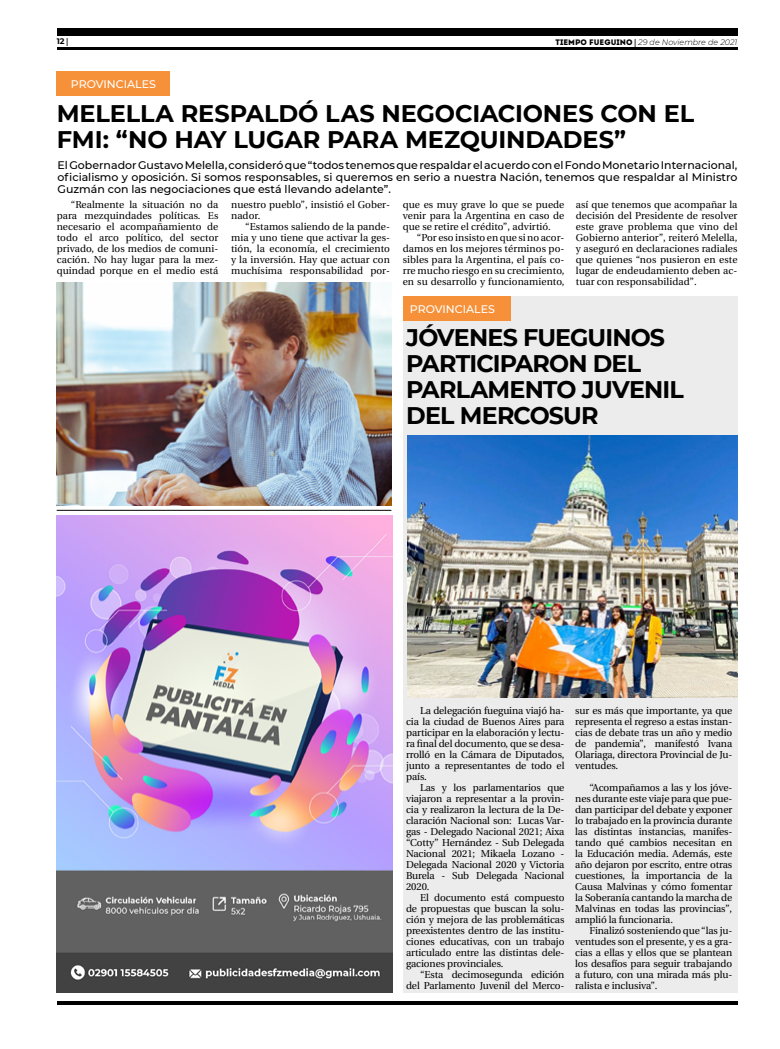
<style>
.page{position:relative;width:780px;height:1049px;background:#fff}
.page>*{position:absolute;margin:0;border:0;box-sizing:border-box;transform-origin:0 0}
.t1{font:700 24px/26px "Montserrat";letter-spacing:-.005em;color:#000}
.t2{font:700 24px/26px "Montserrat";letter-spacing:-.03em;color:#000}
.t3{font:500 11px/12px "Montserrat";color:#000;text-align:justify}
.t4{font:500 11px "Montserrat";color:#fff}
.t5{font:10px/11px "Utopia";letter-spacing:-.01em;color:#000;text-align:justify}
.t6{font:italic 300 8px "Montserrat";color:#000}
.t7{font:700 8px "Montserrat";color:#000}
.s1{font-family:"Utopia"}
.s2{font-family:"Intro";font-weight:400;font-style:normal}
.s3{font-family:"Utopia";font-weight:700;font-style:normal}
</style>
<div class="page">
<hr style="left:57px;top:48px;width:680px;height:2px;background:#000">
<div style="left:57px;top:28px;width:680px;height:7px;background:#000"></div>
<hr style="left:57px;top:1001px;width:680px;height:4px;background:#000">
<div style="left:57px;top:72px;width:113px;height:24px;background:#f79139"></div>
<img style="left:57px;top:282px;width:334px;height:223px">
<img style="left:57px;top:516px;width:336px;height:476px">
<hr style="left:57px;top:510px;width:334px;height:1px;background:#000">
<div style="left:403px;top:296px;width:334px;height:696px;background:#ececed"></div>
<div style="left:403px;top:296px;width:107px;height:25px;background:#f79139"></div>
<img style="left:407px;top:435px;width:330px;height:263px">
<p class="t7" style="left:57px;top:35px;width:13px">12 <span class="s1">|</span></p>
<p class="t6" style="left:555px;top:36px;width:183px"><span class="s2">TIEMPO FUEGUINO</span> <span class="s3">|</span> 29 de Noviembre de 2021</p>
<p class="t4" style="left:71px;top:76px;width:86px">PROVINCIALES</p>
<h1 class="t1" style="left:57px;top:99px;width:639px">MELELLA RESPALDÓ LAS NEGOCIACIONES CON EL<br>FMI: “NO HAY LUGAR PARA MEZQUINDADES”</h1>
<p class="t3" style="left:58px;top:158px;width:681px">El Gobernador Gustavo Melella, consideró que “todos tenemos que respaldar el acuerdo con el Fondo Monetario Internacional, oficialismo y oposición. Si somos responsables, si queremos en serio a nuestra Nación, tenemos que respaldar al Ministro Guzmán con las negociaciones que está llevando adelante”.</p>
<p class="t5" style="left:57px;top:199px;width:163px;text-indent:14px">“Realmente la situación no da para mezquindades políticas. Es necesario el acompañamiento de todo el arco político, del sector privado, de los medios de comuni&shy;cación. No hay lugar para la mez&shy;quindad porque en el medio está</p>
<p class="t5" style="left:231px;top:199px;width:160px">nuestro pueblo”, insistió el Gober&shy;nador.</p>
<p class="t5" style="left:231px;top:221px;width:160px;text-indent:14px">“Estamos saliendo de la pande&shy;mia y uno tiene que activar la ges&shy;tión, la economía, el crecimiento y la inversión. Hay que actuar con muchísima responsabilidad por-</p>
<p class="t5" style="left:403px;top:199px;width:163px">que es muy grave lo que se puede venir para la Argentina en caso de que se retire el crédito”, advirtió.</p>
<p class="t5" style="left:403px;top:232px;width:163px;text-indent:14px">“Por eso insisto en que si no acor&shy;damos en los mejores términos po&shy;sibles para la Argentina, el país co&shy;rre mucho riesgo en su crecimiento, en su desarrollo y funcionamiento,</p>
<p class="t5" style="left:575px;top:199px;width:163px">así que tenemos que acompañar la decisión del Presidente de resolver este grave problema que vino del Gobierno anterior”, reiteró Melella, y aseguró en declaraciones radiales que quienes “nos pusieron en este lugar de endeudamiento deben ac&shy;tuar con responsabilidad”.</p>
<h1 class="t2" style="left:406px;top:323px;width:279px">JÓVENES FUEGUINOS<br>PARTICIPARON DEL<br>PARLAMENTO JUVENIL<br>DEL MERCOSUR</h1>
<p class="t4" style="left:410px;top:301px;width:86px">PROVINCIALES</p>
<p class="t5" style="left:406px;top:705px;width:160px;text-indent:14px">La delegación fueguina viajó ha&shy;cia la ciudad de Buenos Aires para participar en la elaboración y lectu&shy;ra final del documento, que se desa&shy;rrolló en la Cámara de Diputados, junto a representantes de todo el país.</p>
<p class="t5" style="left:406px;top:782px;width:160px;text-indent:14px">Las y los parlamentarios que viajaron a representar a la provin&shy;cia y realizaron la lectura de la De&shy;claración Nacional son: Lucas Var&shy;gas - Delegado Nacional 2021; Aixa “Cotty” Hernández - Sub Delegada Nacional 2021; Mikaela Lozano - Delegada Nacional 2020 y Victoria Burela - Sub Delegada Nacional 2020.</p>
<p class="t5" style="left:406px;top:892px;width:160px;text-indent:14px">El documento está compuesto de propuestas que buscan la solu&shy;ción y mejora de las problemáticas preexistentes dentro de las institu&shy;ciones educativas, con un trabajo articulado entre las distintas dele&shy;gaciones provinciales.</p>
<p class="t5" style="left:406px;top:969px;width:160px;text-align:right">“Esta decimosegunda edición del Parlamento Juvenil del Merco-</p>
<p class="t5" style="left:575px;top:705px;width:158px">sur es más que importante, ya que representa el regreso a estas instan&shy;cias de debate tras un año y medio de pandemia”, manifestó Ivana Olariaga, directora Provincial de Ju&shy;ventudes.</p>
<p class="t5" style="left:575px;top:782px;width:158px;text-indent:14px">“Acompañamos a las y los jóve&shy;nes durante este viaje para que pue&shy;dan participar del debate y exponer lo trabajado en la provincia durante las distintas instancias, manifes&shy;tando qué cambios necesitan en la Educación media. Además, este año dejaron por escrito, entre otras cuestiones, la importancia de la Causa Malvinas y cómo fomentar la Soberanía cantando la marcha de Malvinas en todas las provincias”, amplió la funcionaria.</p>
<p class="t5" style="left:575px;top:925px;width:158px;text-indent:14px">Finalizó sosteniendo que “las ju&shy;ventudes son el presente, y es a gra&shy;cias a ellas y ellos que se plantean los desafíos para seguir trabajando a futuro, con una mirada más plu&shy;ralista e inclusiva”.</p>
</div>
